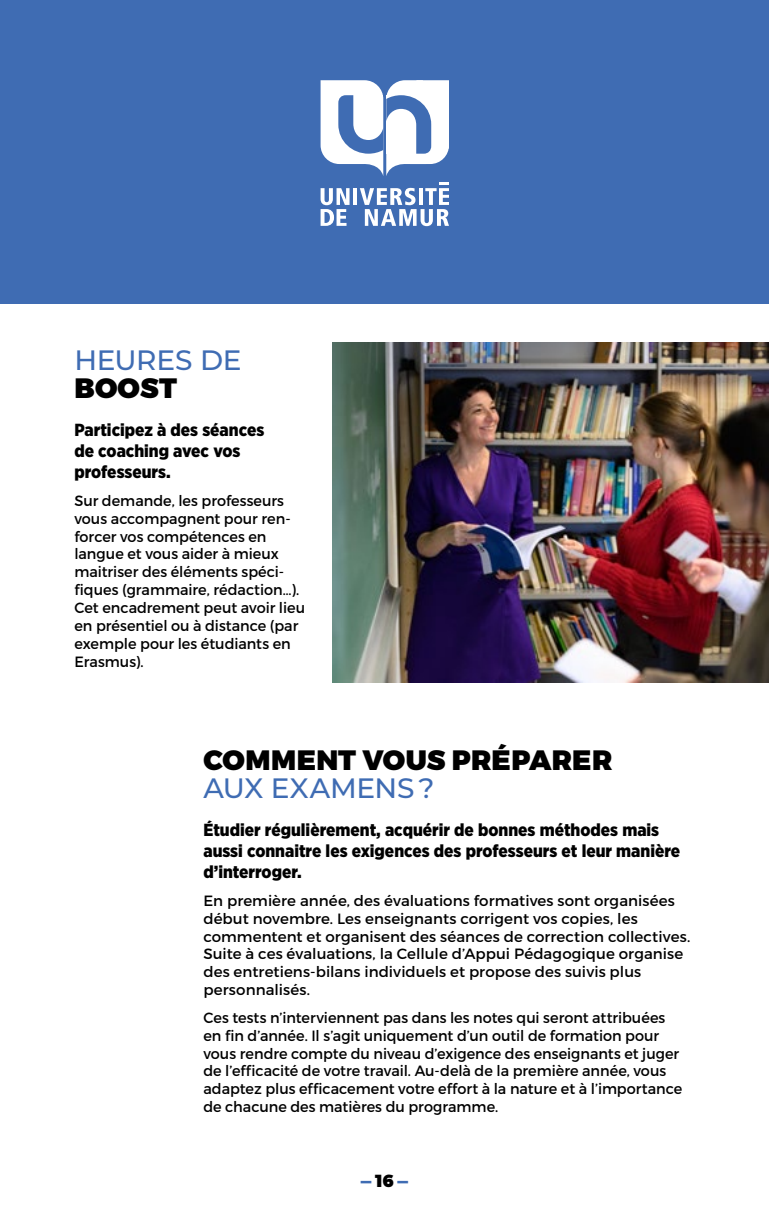
<style>
.page{position:relative;width:769px;height:1216px;background:#fff}
.page>*{position:absolute;margin:0;border:0;box-sizing:border-box;transform-origin:0 0}
.t1{font:900 28px "Montserrat";letter-spacing:.01em;color:#000}
.t2{font:500 28px "Montserrat";letter-spacing:-.01em;color:#3f6cb3}
.t3{font:900 17.5px/21px "Gotham Narrow";color:#000}
.t4{font:900 17.5px "Montserrat";color:#3f6cb3}
.t5{font:14.88px/17.8px "Montserrat";color:#000}
.s1{color:#000}
</style>
<div class="page">
<div style="left:0;top:0;width:769px;height:304px;background:#3f6cb3"></div>
<hr style="left:353px;top:188px;width:4px;height:17px;background:#fff">
<svg style="left:321px;top:188px;width:29px;height:38px"></svg>
<svg style="left:360px;top:182px;width:89px;height:44px"></svg>
<svg style="left:321px;top:80px;width:128px;height:96px"></svg>
<img style="left:332px;top:342px;width:437px;height:340px">
<h1 class="t2" style="left:74px;top:340px;width:169px">HEURES DE</h1>
<h1 class="t1" style="left:75px;top:370px;width:104px">BOOST</h1>
<p class="t3" style="left:74px;top:419px;width:191px">Participez à des séances de coaching avec vos professeurs.</p>
<p class="t5" style="left:74px;top:491px;width:232px">Sur demande, les professeurs vous accompagnent pour ren&shy;forcer vos compétences en langue et vous aider à mieux maitriser des éléments spéci&shy;fiques (grammaire, rédaction…).<br>Cet encadrement peut avoir lieu en présentiel ou à distance (par exemple pour les étudiants en<br>Erasmus).</p>
<h1 class="t1" style="left:204px;top:742px;width:410px">COMMENT VOUS PRÉPARER</h1>
<h1 class="t2" style="left:203px;top:768px;width:232px">AUX EXAMENS ?</h1>
<p class="t3" style="left:203px;top:819px;width:478px">Étudier régulièrement, acquérir de bonnes méthodes mais aussi connaitre les exigences des professeurs et leur manière d’interroger.</p>
<p class="t5" style="left:203px;top:891px;width:488px">En première année, des évaluations formatives sont organisées début novembre. Les enseignants corrigent vos copies, les commentent et organisent des séances de correction collectives.<br>Suite à ces évaluations, la Cellule d’Appui Pédagogique organise des entretiens-bilans individuels et propose des suivis plus personnalisés.</p>
<p class="t5" style="left:203px;top:1008px;width:480px">Ces tests n’interviennent pas dans les notes qui seront attribuées en fin d’année. Il s’agit uniquement d’un outil de formation pour vous rendre compte du niveau d’exigence des enseignants et juger de l’efficacité de votre travail. Au-delà de la première année, vous adaptez plus efficacement votre effort à la nature et à l’importance de chacune des matières du programme.</p>
<p class="t4" style="left:361px;top:1169px;width:49px">—<span class="s1">16</span>—</p>
</div>
